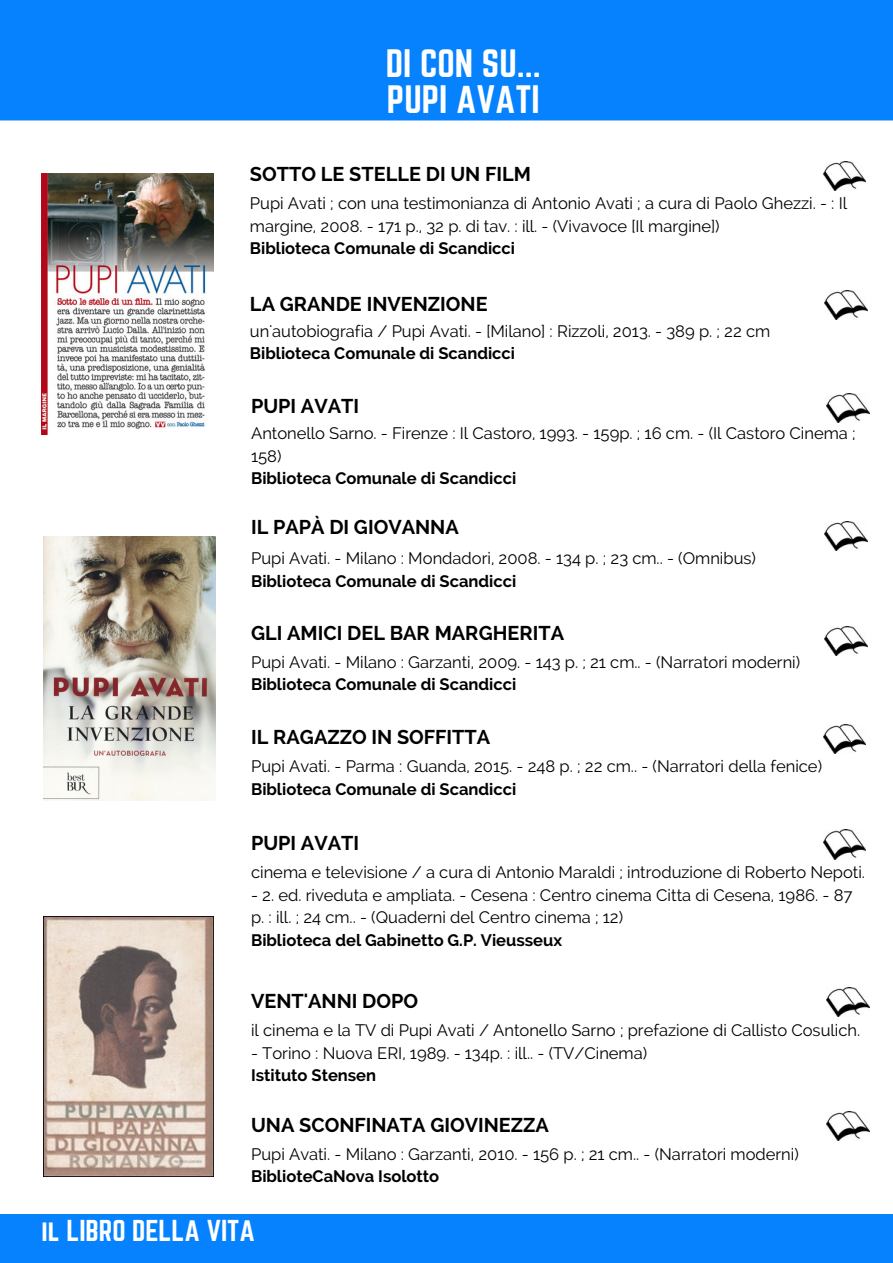
<style>
.page{position:relative;width:893px;height:1263px;background:#fff}
.page>*{position:absolute;margin:0;border:0;box-sizing:border-box;transform-origin:0 0}
.t1{font:34.8px/36px "Norwester";color:#fff}
.t2{font:26.55px "Norwester";color:#fff}
.t3{font:700 19.8px "Raleway";color:#000}
.t4{font:16.5px/22.5px "Raleway";color:#000}
.t5{font:700 16.5px "Raleway";color:#000}
</style>
<div class="page">
<div style="left:0;top:0;width:893px;height:120px;background:#0682ff"></div>
<div style="left:0;top:1214px;width:893px;height:49px;background:#0682ff"></div>
<img style="left:823px;top:161px;width:43px;height:29px">
<img style="left:824px;top:290px;width:43px;height:30px">
<img style="left:826px;top:393px;width:43px;height:29px">
<img style="left:824px;top:521px;width:43px;height:30px">
<img style="left:823px;top:724px;width:43px;height:29px">
<img style="left:823px;top:830px;width:43px;height:29px">
<img style="left:824px;top:626px;width:43px;height:29px">
<img style="left:826px;top:987px;width:43px;height:30px">
<img style="left:826px;top:1111px;width:43px;height:30px">
<img style="left:42px;top:173px;width:172px;height:262px">
<img style="left:44px;top:536px;width:171px;height:265px">
<img style="left:44px;top:917px;width:170px;height:260px">
<h1 class="t1" style="left:386px;top:47px;width:156px">DI CON SU...<br>PUPI AVATI</h1>
<p class="t3" style="left:250px;top:163px;width:282px">SOTTO LE STELLE DI UN FILM</p>
<p class="t4" style="left:250px;top:192px;width:599px">Pupi Avati ; con una testimonianza di Antonio Avati ; a cura di Paolo Ghezzi. - : Il margine, 2008. - 171 p., 32 p. di tav. : ill. - (Vivavoce [Il margine])</p>
<p class="t5" style="left:250px;top:239px;width:267px">Biblioteca Comunale di Scandicci</p>
<p class="t3" style="left:250px;top:292px;width:239px">LA GRANDE INVENZIONE</p>
<p class="t4" style="left:250px;top:320px;width:522px">un'autobiografia / Pupi Avati. - [Milano] : Rizzoli, 2013. - 389 p. ; 22 cm</p>
<p class="t5" style="left:250px;top:344px;width:267px">Biblioteca Comunale di Scandicci</p>
<p class="t3" style="left:251px;top:395px;width:109px">PUPI AVATI</p>
<p class="t4" style="left:251px;top:422px;width:606px">Antonello Sarno. - Firenze : Il Castoro, 1993. - 159p. ; 16 cm. - (Il Castoro Cinema ;<br>158)</p>
<p class="t5" style="left:251px;top:469px;width:267px">Biblioteca Comunale di Scandicci</p>
<p class="t3" style="left:251px;top:515px;width:209px">IL PAPÀ DI GIOVANNA</p>
<p class="t4" style="left:251px;top:547px;width:506px">Pupi Avati. - Milano : Mondadori, 2008. - 134 p. ; 23 cm.. - (Omnibus)</p>
<p class="t5" style="left:251px;top:571px;width:267px">Biblioteca Comunale di Scandicci</p>
<p class="t3" style="left:251px;top:621px;width:315px">GLI AMICI DEL BAR MARGHERITA</p>
<p class="t4" style="left:251px;top:651px;width:551px">Pupi Avati. - Milano : Garzanti, 2009. - 143 p. ; 21 cm.. - (Narratori moderni)</p>
<p class="t5" style="left:251px;top:675px;width:267px">Biblioteca Comunale di Scandicci</p>
<p class="t3" style="left:251px;top:726px;width:241px">IL RAGAZZO IN SOFFITTA</p>
<p class="t4" style="left:251px;top:755px;width:572px">Pupi Avati. - Parma : Guanda, 2015. - 248 p. ; 22 cm.. - (Narratori della fenice)</p>
<p class="t5" style="left:251px;top:779px;width:267px">Biblioteca Comunale di Scandicci</p>
<p class="t3" style="left:251px;top:831px;width:109px">PUPI AVATI</p>
<p class="t4" style="left:251px;top:861px;width:615px">cinema e televisione / a cura di Antonio Maraldi ; introduzione di Roberto Nepoti.</p>
<p class="t4" style="left:251px;top:884px;width:603px">- 2. ed. riveduta e ampliata. - Cesena : Centro cinema Citta di Cesena, 1986. - 87 p. : ill. ; 24 cm.. - (Quaderni del Centro cinema ; 12)</p>
<p class="t5" style="left:251px;top:930px;width:312px">Biblioteca del Gabinetto G.P. Vieusseux</p>
<p class="t3" style="left:251px;top:989px;width:169px">VENT'ANNI DOPO</p>
<p class="t4" style="left:251px;top:1019px;width:611px">il cinema e la TV di Pupi Avati / Antonello Sarno ; prefazione di Callisto Cosulich.</p>
<p class="t4" style="left:251px;top:1041px;width:398px">- Torino : Nuova ERI, 1989. - 134p. : ill.. - (TV/Cinema)</p>
<p class="t5" style="left:251px;top:1065px;width:127px">Istituto Stensen</p>
<p class="t3" style="left:251px;top:1113px;width:299px">UNA SCONFINATA GIOVINEZZA</p>
<p class="t4" style="left:251px;top:1143px;width:549px">Pupi Avati. - Milano : Garzanti, 2010. - 156 p. ; 21 cm.. - (Narratori moderni)</p>
<p class="t5" style="left:251px;top:1167px;width:190px">BiblioteCaNova Isolotto</p>
<h2 class="t2" style="left:42px;top:1218px;width:215px">il LIBRO DELLA VITA</h2>
</div>
